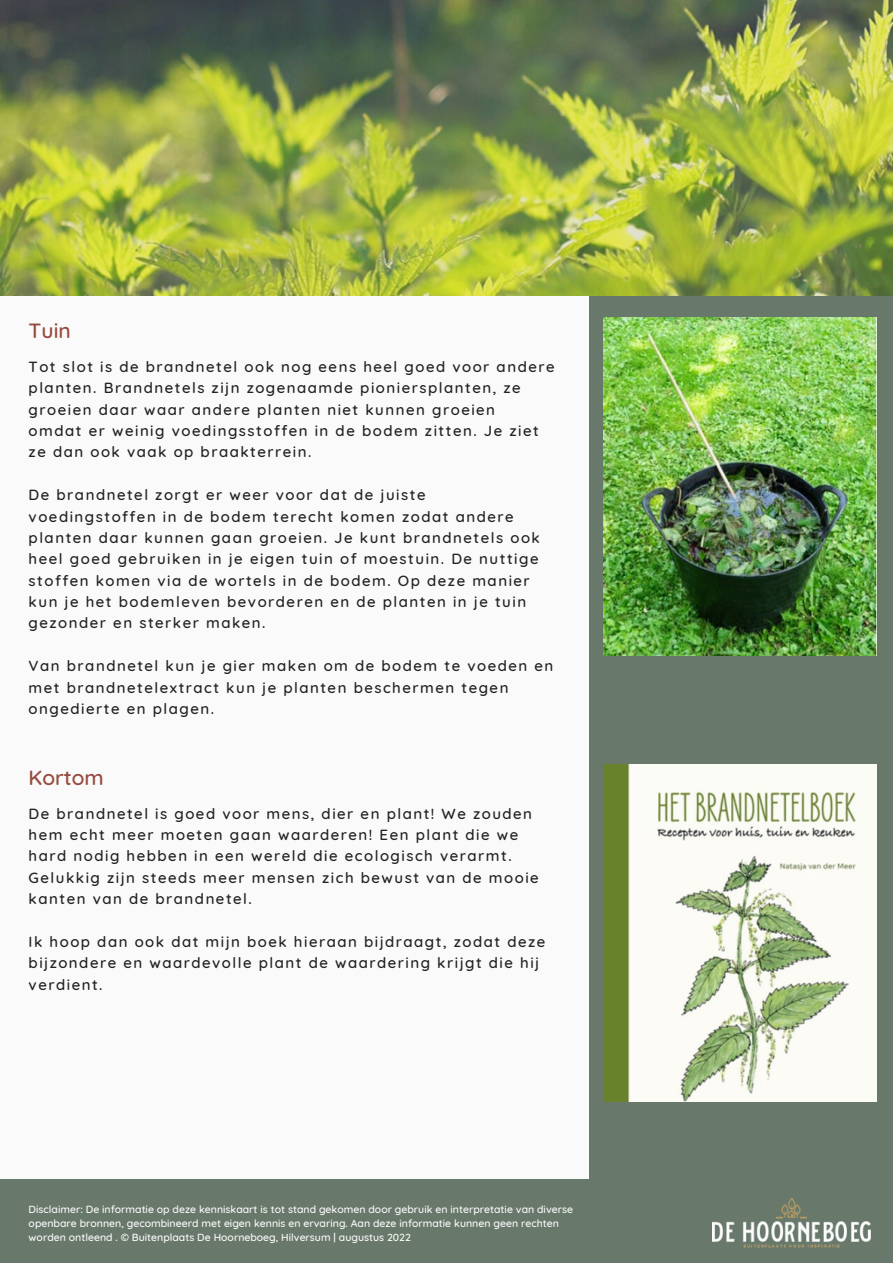
<style>
.page{position:relative;width:893px;height:1264px;background:#fff}
.page>*{position:absolute;margin:0;border:0;box-sizing:border-box;transform-origin:0 0}
.t1{font:500 21px "Quicksand";color:#954a3d}
.t2{font:500 15px/21.3px "Quicksand";letter-spacing:.1em;color:#222}
.t3{font:500 10.5px/14px "Quicksand";color:#fafafa}
</style>
<div class="page">
<div style="left:0;top:0;width:892px;height:1262px;background:#fafafa"></div>
<div style="left:589px;top:292px;width:303px;height:896px;background:#68786b"></div>
<div style="left:0;top:1179px;width:892px;height:83px;background:#68786b"></div>
<img style="left:0;top:0;width:892px;height:296px">
<img style="left:713px;top:1198px;width:157px;height:49px">
<img style="left:604px;top:764px;width:272px;height:337px">
<img style="left:604px;top:317px;width:272px;height:338px">
<h1 class="t1" style="left:29px;top:317px;width:44px">Tuin</h1>
<p class="t2" style="left:29px;top:356px;width:527px">Tot slot is de brandnetel ook nog eens heel goed voor andere planten. Brandnetels zijn zogenaamde pioniersplanten, ze groeien daar waar andere planten niet kunnen groeien<br>omdat er weinig voedingsstoffen in de bodem zitten. Je ziet ze dan ook vaak op braakterrein.</p>
<p class="t2" style="left:29px;top:484px;width:512px">De brandnetel zorgt er weer voor dat de juiste voedingstoffen in de bodem terecht komen zodat andere planten daar kunnen gaan groeien. Je kunt brandnetels ook heel goed gebruiken in je eigen tuin of moestuin. De nuttige stoffen komen via de wortels in de bodem. Op deze manier kun je het bodemleven bevorderen en de planten in je tuin gezonder en sterker maken.</p>
<p class="t2" style="left:29px;top:655px;width:526px">Van brandnetel kun je gier maken om de bodem te voeden en met brandnetelextract kun je planten beschermen tegen ongedierte en plagen.</p>
<h1 class="t1" style="left:29px;top:763px;width:77px">Kortom</h1>
<p class="t2" style="left:29px;top:802px;width:511px">De brandnetel is goed voor mens, dier en plant! We zouden hem echt meer moeten gaan waarderen! Een plant die we hard nodig hebben in een wereld die ecologisch verarmt.<br>Gelukkig zijn steeds meer mensen zich bewust van de mooie kanten van de brandnetel.</p>
<p class="t2" style="left:29px;top:930px;width:518px">Ik hoop dan ook dat mijn boek hieraan bijdraagt, zodat deze bijzondere en waardevolle plant de waardering krijgt die hij verdient.</p>
<p class="t3" style="left:29px;top:1201px;width:546px">Disclaimer: De informatie op deze kenniskaart is tot stand gekomen door gebruik en interpretatie van diverse openbare bronnen, gecombineerd met eigen kennis en ervaring. Aan deze informatie kunnen geen rechten worden ontleend . © Buitenplaats De Hoorneboeg, Hilversum | augustus 2022</p>
</div>
